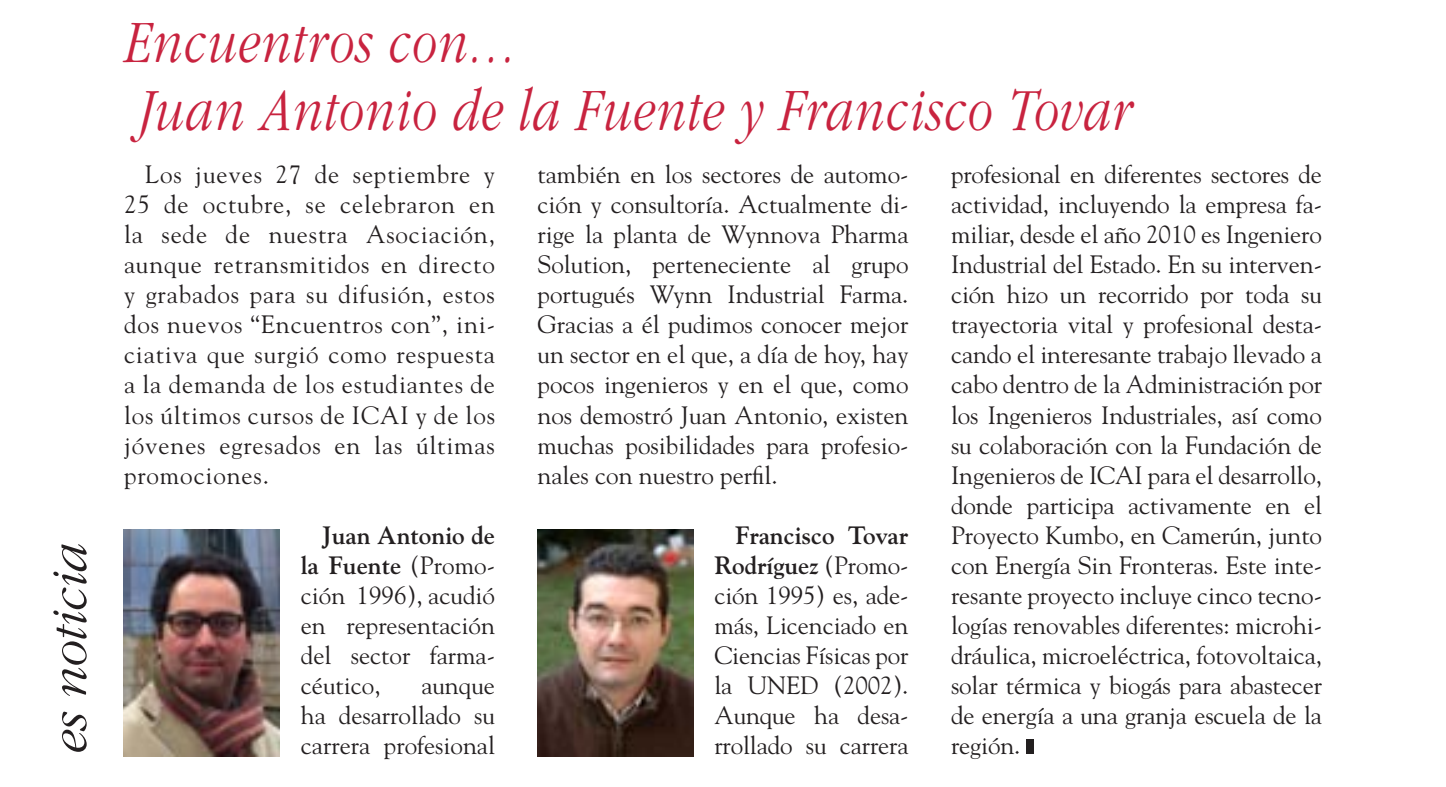
<style>
.page{position:relative;width:1446px;height:787px;background:#fff}
.page>*{position:absolute;margin:0;border:0;box-sizing:border-box;transform-origin:0 0}
.t1{font:italic 300 62.5px/67.5px "ITC Garamond Std";letter-spacing:.02em;color:#c8233f;scale:.79 1}
.t2{font:italic 300 52.5px "ITC Garamond Std";color:#231f20}
.t3{font:25px/30px "Goudy Std";color:#231f20;text-align:justify}
.s1{font-weight:700}
</style>
<div class="page">
<div style="left:1026px;top:739px;width:8px;height:14px;background:#231f20"></div>
<img style="left:537px;top:529px;width:156px;height:227px">
<img style="left:124px;top:529px;width:155px;height:227px">
<h2 class="t2" style="left:41px;top:753px;width:212px;rotate:-90deg">es noticia</h2>
<h1 class="t1" style="left:124px;top:9px;width:1276px">Encuentros con…<br>Juan Antonio de la Fuente y Francisco Tovar</h1>
<p class="t3" style="left:124px;top:159px;width:372px;text-indent:21px">Los jueves 27 de septiembre y 25 de octubre, se celebraron en la sede de nuestra Asociación, aunque retransmitidos en directo y grabados para su difusión, estos dos nuevos “Encuentros con”, ini&shy;ciativa que surgió como respuesta a la demanda de los estudiantes de los últimos cursos de ICAI y de los jóvenes egresados en las últimas promociones.</p>
<p class="t3" style="left:301px;top:519px;width:196px;text-indent:21px"><span class="s1">Juan Antonio de la Fuente</span> (Promo&shy;ción 1996), acudió en representación del sector farma&shy;céutico,</p>
<p class="t3" style="left:301px;top:669px;width:196px;text-indent:120px">aunque ha desarrollado su carrera profesional</p>
<p class="t3" style="left:537px;top:159px;width:372px">también en los sectores de automo&shy;ción y consultoría. Actualmente di&shy;rige la planta de Wynnova Pharma Solution, perteneciente al grupo portugués Wynn Industrial Farma.<br>Gracias a él pudimos conocer mejor un sector en el que, a día de hoy, hay pocos ingenieros y en el que, como nos demostró Juan Antonio, existen muchas posibilidades para profesio&shy;nales con nuestro perfil.</p>
<p class="t3" style="left:714px;top:519px;width:196px;text-indent:21px"><span class="s1">Francisco Tovar Rodríguez</span> (Promo&shy;ción 1995) es, ade&shy;más, Licenciado en Ciencias Físicas por la UNED (2002).<br>Aunque ha desa&shy;rrollado su carrera</p>
<p class="t3" style="left:951px;top:159px;width:372px">profesional en diferentes sectores de actividad, incluyendo la empresa fa&shy;miliar, desde el año 2010 es Ingeniero Industrial del Estado. En su interven&shy;ción hizo un recorrido por toda su trayectoria vital y profesional desta&shy;cando el interesante trabajo llevado a cabo dentro de la Administración por los Ingenieros Industriales, así como su colaboración con la Fundación de Ingenieros de ICAI para el desarrollo, donde participa activamente en el Proyecto Kumbo, en Camerún, junto con Energía Sin Fronteras. Este inte&shy;resante proyecto incluye cinco tecno&shy;logías renovables diferentes: microhi&shy;dráulica, microeléctrica, fotovoltaica, solar térmica y biogás para abastecer de energía a una granja escuela de la región.</p>
</div>
